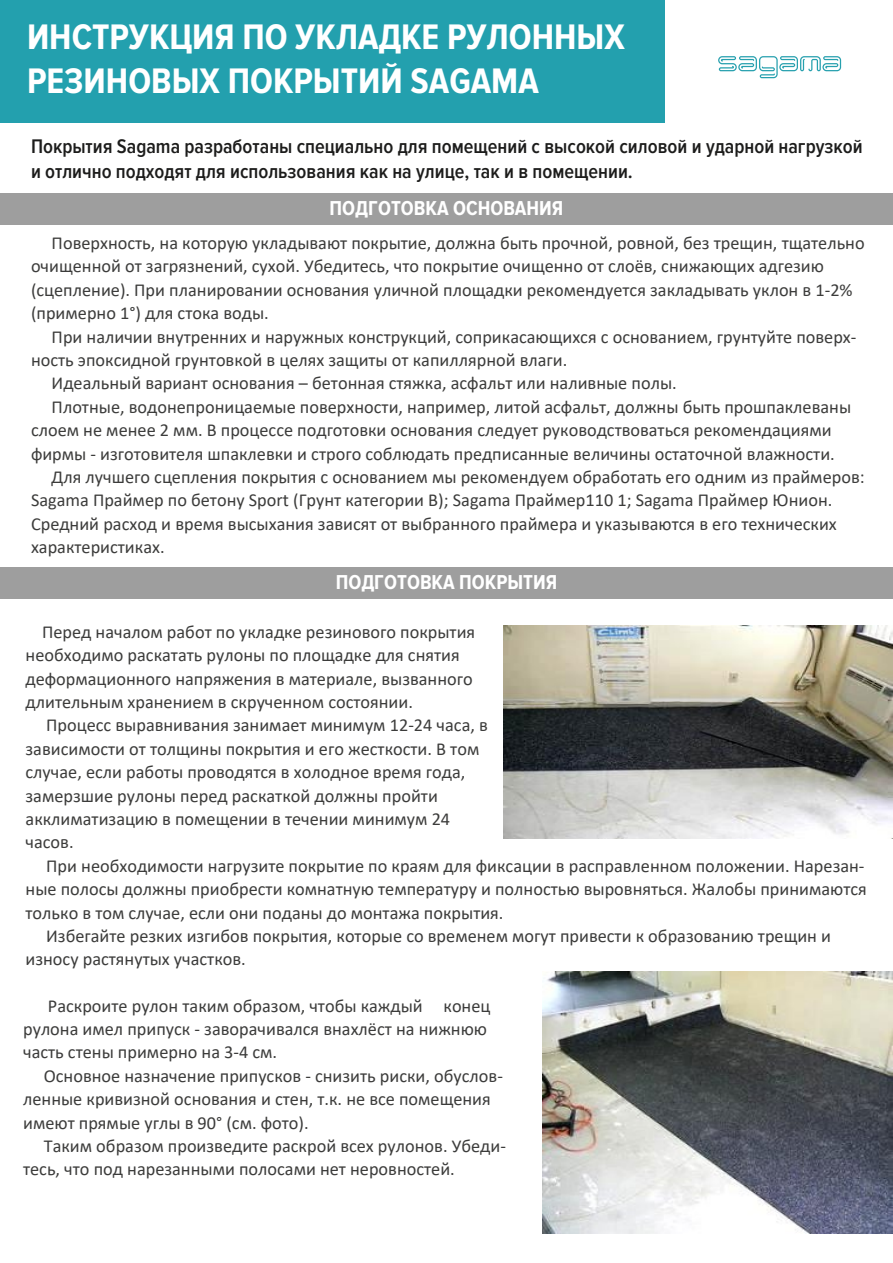
<style>
.page{position:relative;width:893px;height:1263px;background:#fff}
.page>*{position:absolute;margin:0;border:0;box-sizing:border-box;transform-origin:0 0}
.t1{font:700 36.75px/44.1px "Proxima Nova Cond";color:#fff}
.t2{font:700 20.85px "Proxima Nova Cond";color:#fff}
.t3{font:600 20.4px/24.5px "Proxima Nova Cond";color:#1c1c1b}
.t4{font:18.3px/23.4px "Calibri";color:#3c3c3b}
</style>
<div class="page">
<svg style="left:718px;top:56px;width:123px;height:22px"></svg>
<div style="left:0;top:0;width:665px;height:122px;background:#23a0ae"></div>
<div style="left:0;top:193px;width:893px;height:32px;background:#9e9e9e"></div>
<div style="left:0;top:567px;width:893px;height:32px;background:#9e9e9e"></div>
<img style="left:503px;top:625px;width:390px;height:214px">
<img style="left:543px;top:971px;width:350px;height:262px">
<h1 class="t1" style="left:27px;top:16px;width:599px">ИНСТРУКЦИЯ ПО УКЛАДКЕ РУЛОННЫХ<br>РЕЗИНОВЫХ ПОКРЫТИЙ SAGAMA</h1>
<p class="t3" style="left:31px;top:135px;width:833px">Покрытия Sagama разработаны специально для помещений с высокой силовой и ударной нагрузкой и отлично подходят для использования как на улице, так и в помещении.</p>
<p class="t2" style="left:330px;top:196px;width:235px">ПОДГОТОВКА ОСНОВАНИЯ</p>
<p class="t4" style="left:31px;top:231px;width:835px;text-indent:21px">Поверхность, на которую укладывают покрытие, должна быть прочной, ровной, без трещин, тщательно очищенной от загрязнений, сухой. Убедитесь, что покрытие очищенно от слоёв, снижающих адгезию (сцепление). При планировании основания уличной площадки рекомендуется закладывать уклон в 1-2% (примерно 1°) для стока воды.</p>
<p class="t4" style="left:52px;top:324px;width:806px">При наличии внутренних и наружных конструкций, соприкасающихся с основанием, грунтуйте поверх-</p>
<p class="t4" style="left:31px;top:348px;width:538px">ность эпоксидной грунтовкой в целях защиты от капиллярной влаги.</p>
<p class="t4" style="left:52px;top:371px;width:627px">Идеальный вариант основания – бетонная стяжка, асфальт или наливные полы.</p>
<p class="t4" style="left:52px;top:394px;width:801px">Плотные, водонепроницаемые поверхности, например, литой асфальт, должны быть прошпаклеваны</p>
<p class="t4" style="left:31px;top:418px;width:802px">слоем не менее 2 мм. В процессе подготовки основания следует руководствоваться рекомендациями</p>
<p class="t4" style="left:31px;top:441px;width:805px">фирмы - изготовителя шпаклевки и строго соблюдать предписанные величины остаточной влажности.</p>
<p class="t4" style="left:52px;top:465px;width:814px">Для лучшего сцепления покрытия с основанием мы рекомендуем обработать его одним из праймеров:</p>
<p class="t4" style="left:31px;top:488px;width:803px">Sagama Праймер по бетону Sport (Грунт категории В); Sagama Праймер110 1; Sagama Праймер Юнион.</p>
<p class="t4" style="left:31px;top:511px;width:807px">Средний расход и время высыхания зависят от выбранного праймера и указываются в его технических</p>
<p class="t4" style="left:31px;top:535px;width:135px">характеристиках.</p>
<p class="t2" style="left:336px;top:570px;width:223px">ПОДГОТОВКА ПОКРЫТИЯ</p>
<p class="t4" style="left:26px;top:620px;width:451px;text-indent:17px">Перед началом работ по укладке резинового покрытия необходимо раскатать рулоны по площадке для снятия деформационного напряжения в материале, вызванного длительным хранением в скрученном состоянии.</p>
<p class="t4" style="left:26px;top:713px;width:464px;text-indent:21px">Процесс выравнивания занимает минимум 12-24 часа, в зависимости от толщины покрытия и его жесткости. В том случае, если работы проводятся в холодное время года, замерзшие рулоны перед раскаткой должны пройти акклиматизацию в помещении в течении минимум 24 часов.</p>
<p class="t4" style="left:46px;top:853px;width:820px">При необходимости нагрузите покрытие по краям для фиксации в расправленном положении. Нарезан-</p>
<p class="t4" style="left:26px;top:877px;width:843px">ные полосы должны приобрести комнатную температуру и полностью выровняться. Жалобы принимаются</p>
<p class="t4" style="left:26px;top:900px;width:479px">только в том случае, если они поданы до монтажа покрытия.</p>
<p class="t4" style="left:46px;top:924px;width:786px">Избегайте резких изгибов покрытия, которые со временем могут привести к образованию трещин и</p>
<p class="t4" style="left:26px;top:947px;width:222px">износу растянутых участков.</p>
<p class="t4" style="left:23px;top:993px;width:469px;text-indent:25px">Раскроите рулон таким образом, чтобы каждый конец рулона имел припуск - заворачивался внахлёст на нижнюю часть стены примерно на 3-4 см.</p>
<p class="t4" style="left:23px;top:1063px;width:481px;text-indent:21px">Основное назначение припусков - снизить риски, обуслов&shy;ленные кривизной основания и стен, т.к. не все помещения имеют прямые углы в 90° (см. фото).</p>
<p class="t4" style="left:23px;top:1134px;width:484px;text-indent:21px">Таким образом произведите раскрой всех рулонов. Убеди&shy;тесь, что под нарезанными полосами нет неровностей.</p>
</div>
